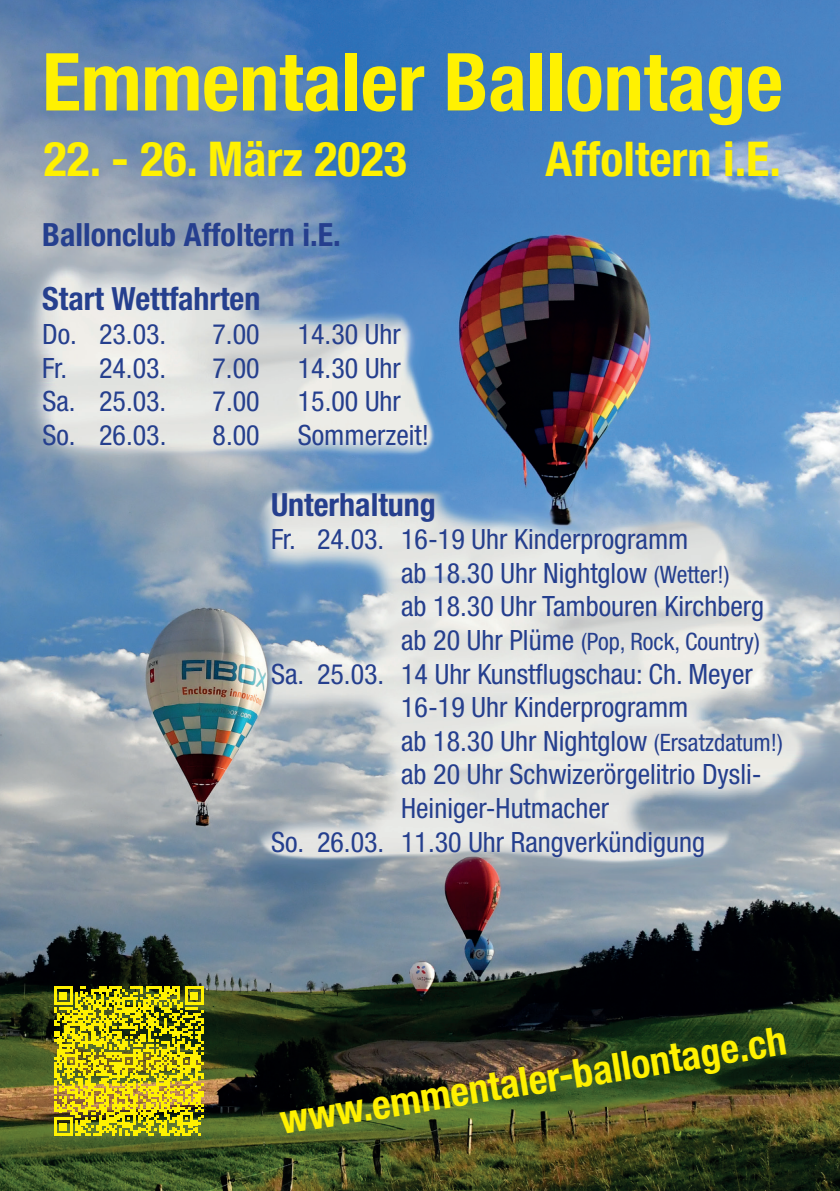
<style>
.page{position:relative;width:840px;height:1191px;background:#fff}
.page>*{position:absolute;margin:0;border:0;box-sizing:border-box;transform-origin:0 0}
.t1{font:700 condensed 80px "Helvetica Neue LT Std";color:#fff101}
.t2{font:700 condensed 48px "Helvetica Neue LT Std";color:#fff101}
.t3{font:700 condensed 40px "Helvetica Neue LT Std";color:#fff101}
.t4{font:700 condensed 32px "Helvetica Neue LT Std";color:#253f8e}
.t5{font:condensed 28px/33.6px "Helvetica Neue LT Std";color:#253f8e}
.t6{font:condensed 24px "Helvetica Neue LT Std";color:#253f8e}
.s1{font-size:24px}
.s2{font-size:28px}
</style>
<div class="page">
<img style="left:0;top:0;width:839px;height:1191px">
<svg style="left:271px;top:490px;width:523px;height:376px"></svg>
<svg style="left:42px;top:285px;width:428px;height:174px"></svg>
<svg style="left:54px;top:986px;width:149px;height:149px"></svg>
<h1 class="t1" style="left:42px;top:34px;width:742px">Emmentaler Ballontage</h1>
<h2 class="t2" style="left:44px;top:130px;width:364px">22. - 26. März 2023</h2>
<h2 class="t2" style="left:545px;top:130px;width:237px">Affoltern i.E.</h2>
<p class="t4" style="left:42px;top:215px;width:300px">Ballonclub Affoltern i.E.</p>
<p class="t4" style="left:42px;top:279px;width:219px">Start Wettfahrten</p>
<p class="t5" style="left:42px;top:317px;width:125px">Do. 23.03.</p>
<p class="t5" style="left:212px;top:317px;width:49px">7.00</p>
<p class="t5" style="left:297px;top:317px;width:104px">14.30 Uhr</p>
<p class="t5" style="left:42px;top:351px;width:125px">Fr. 24.03.</p>
<p class="t5" style="left:212px;top:351px;width:49px">7.00</p>
<p class="t5" style="left:297px;top:351px;width:104px">14.30 Uhr</p>
<p class="t5" style="left:42px;top:384px;width:125px">Sa. 25.03.</p>
<p class="t5" style="left:212px;top:384px;width:49px">7.00</p>
<p class="t5" style="left:297px;top:384px;width:104px">15.00 Uhr</p>
<p class="t5" style="left:42px;top:418px;width:125px">So. 26.03.</p>
<p class="t5" style="left:212px;top:418px;width:49px">8.00</p>
<p class="t5" style="left:297px;top:418px;width:133px">Sommerzeit!</p>
<p class="t4" style="left:271px;top:485px;width:166px">Unterhaltung</p>
<p class="t5" style="left:401px;top:522px;width:364px;text-indent:-130px">Fr. 24.03. 16-19 Uhr Kinderprogramm<br>ab 18.30 Uhr Nightglow <span class="s1">(Wetter!)<br></span>ab 18.30 Uhr Tambouren Kirchberg</p>
<p class="t6" style="left:401px;top:627px;width:360px"><span class="s2">ab 20 Uhr Plüme</span> (Pop, Rock, Country)</p>
<p class="t5" style="left:271px;top:656px;width:483px">Sa. 25.03. 14 Uhr Kunstflugschau: Ch. Meyer</p>
<p class="t5" style="left:401px;top:690px;width:289px">16-19 Uhr Kinderprogramm</p>
<p class="t5" style="left:401px;top:724px;width:383px">ab 18.30 Uhr Nightglow <span class="s1">(Ersatzdatum!)</span></p>
<p class="t5" style="left:401px;top:757px;width:362px">ab 20 Uhr Schwizerörgelitrio Dysli-</p>
<p class="t5" style="left:401px;top:791px;width:209px">Heiniger-Hutmacher</p>
<p class="t5" style="left:271px;top:824px;width:435px">So. 26.03. 11.30 Uhr Rangverkündigung</p>
<h3 class="t3" style="left:276px;top:1096px;width:513px;rotate:-9deg">www.emmentaler-ballontage.ch</h3>
</div>
